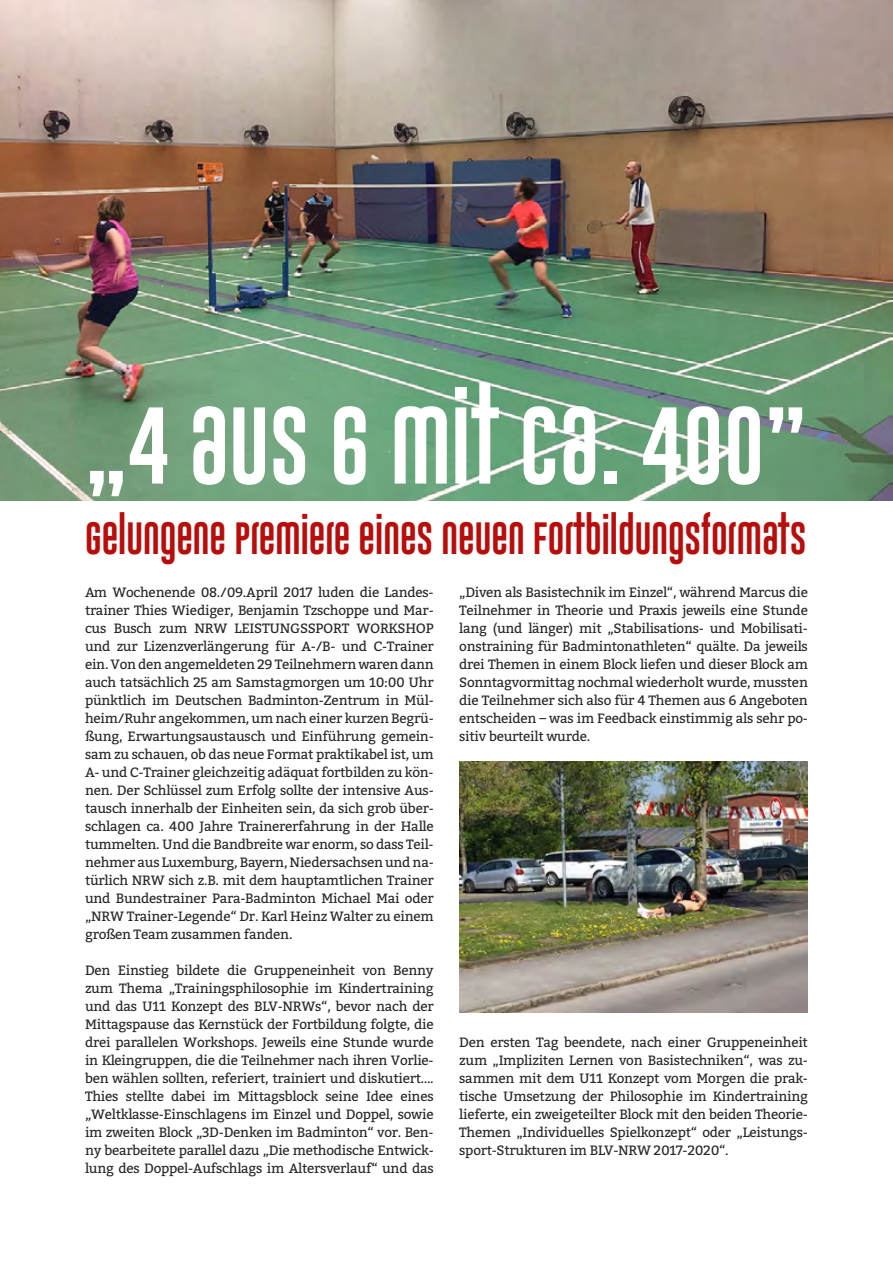
<style>
.page{position:relative;width:893px;height:1263px;background:#fff}
.page>*{position:absolute;margin:0;border:0;box-sizing:border-box;transform-origin:0 0}
.t1{font:79.5px "Gobold Uplow";color:#fff}
.t2{font:33px "Gobold Uplow";color:#b70e0c}
.t3{font:13.5px/18px "Bitter";letter-spacing:-.02em;color:#282827;text-align:justify}
</style>
<div class="page">
<img style="left:0;top:0;width:893px;height:500px">
<img style="left:459px;top:761px;width:349px;height:251px">
<h1 class="t1" style="left:85px;top:382px;width:724px">„4 AUS 6 MIT CA. 400”</h1>
<h2 class="t2" style="left:85px;top:512px;width:723px">GELUNGENE PREMIERE EINES NEUEN FORTBILDUNGSFORMATS</h2>
<p class="t3" style="left:85px;top:584px;width:350px">Am Wochenende 08./09.April 2017 luden die Landes&shy;trainer Thies Wiediger, Benjamin Tzschoppe und Mar&shy;cus Busch zum NRW LEISTUNGSSPORT WORKSHOP und zur Lizenzverlängerung für A-/B- und C-Trainer ein. Von den angemeldeten 29 Teilnehmern waren dann auch tatsächlich 25 am Samstagmorgen um 10:00 Uhr pünktlich im Deutschen Badminton-Zentrum in Mül&shy;heim/Ruhr angekommen, um nach einer kurzen Begrü&shy;ßung, Erwartungsaustausch und Einführung gemein&shy;sam zu schauen, ob das neue Format praktikabel ist, um A- und C-Trainer gleichzeitig adäquat fortbilden zu kön&shy;nen. Der Schlüssel zum Erfolg sollte der intensive Aus&shy;tausch innerhalb der Einheiten sein, da sich grob über&shy;schlagen ca. 400 Jahre Trainererfahrung in der Halle tummelten. Und die Bandbreite war enorm, so dass Teil&shy;nehmer aus Luxemburg, Bayern, Niedersachsen und na&shy;türlich NRW sich z.B. mit dem hauptamtlichen Trainer und Bundestrainer Para-Badminton Michael Mai oder „NRW Trainer-Legende“ Dr. Karl Heinz Walter zu einem großen Team zusammen fanden.</p>
<p class="t3" style="left:85px;top:961px;width:350px">Den Einstieg bildete die Gruppeneinheit von Benny zum Thema „Trainingsphilosophie im Kindertraining und das U11 Konzept des BLV-NRWs“, bevor nach der Mittagspause das Kernstück der Fortbildung folgte, die drei parallelen Workshops. Jeweils eine Stunde wurde in Kleingruppen, die die Teilnehmer nach ihren Vorlie&shy;ben wählen sollten, referiert, trainiert und diskutiert….<br>Thies stellte dabei im Mittagsblock seine Idee eines „Weltklasse-Einschlagens im Einzel und Doppel, sowie im zweiten Block „3D-Denken im Badminton“ vor. Ben&shy;ny bearbeitete parallel dazu „Die methodische Entwick&shy;lung des Doppel-Aufschlags im Altersverlauf“ und das</p>
<p class="t3" style="left:459px;top:583px;width:350px">„Diven als Basistechnik im Einzel“, während Marcus die Teilnehmer in Theorie und Praxis jeweils eine Stunde lang (und länger) mit „Stabilisations- und Mobilisati&shy;onstraining für Badmintonathleten“ quälte. Da jeweils drei Themen in einem Block liefen und dieser Block am Sonntagvormittag nochmal wiederholt wurde, mussten die Teilnehmer sich also für 4 Themen aus 6 Angeboten entscheiden – was im Feedback einstimmig als sehr po&shy;sitiv beurteilt wurde.</p>
<p class="t3" style="left:459px;top:1033px;width:350px">Den ersten Tag beendete, nach einer Gruppeneinheit zum „Impliziten Lernen von Basistechniken“, was zu&shy;sammen mit dem U11 Konzept vom Morgen die prak&shy;tische Umsetzung der Philosophie im Kindertraining lieferte, ein zweigeteilter Block mit den beiden Theorie-Themen „Individuelles Spielkonzept“ oder „Leistungs&shy;sport-Strukturen im BLV-NRW 2017-2020“.</p>
</div>
